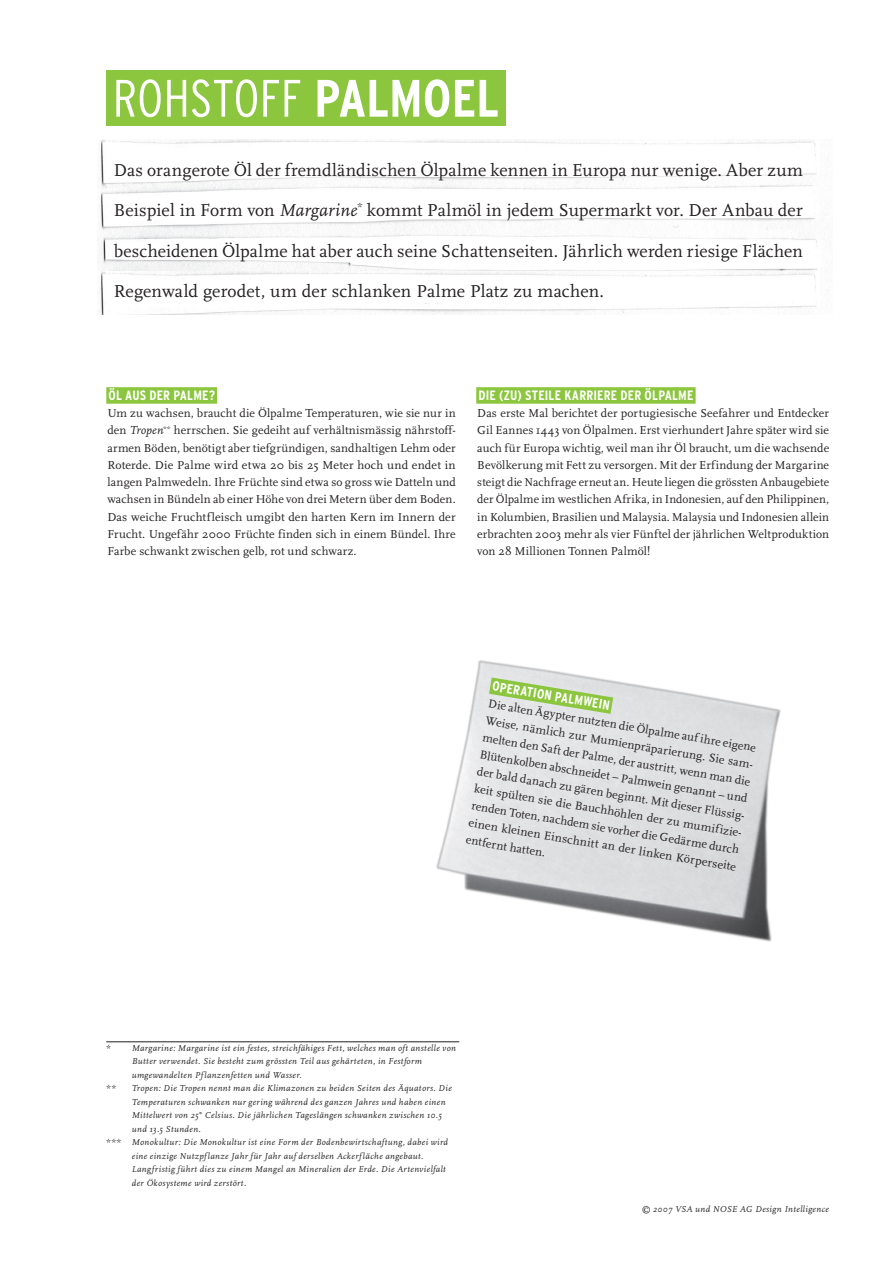
<style>
.page{position:relative;width:893px;height:1263px;background:#fff}
.page>*{position:absolute;margin:0;border:0;box-sizing:border-box;transform-origin:0 0}
.t1{font:300 condensed 52.5px "Interstate";color:#fff}
.t2{font:18px "Scala";letter-spacing:.01em;color:#231f20}
.t3{font:700 condensed 13.5px "Interstate";letter-spacing:.01em;color:#fff}
.t4{font:12px/17.2px "Scala";letter-spacing:.01em;color:#231f20;text-align:justify}
.t5{font:italic 9px "Scala";letter-spacing:.045em;color:#231f20}
.s1{font-weight:700}
.s2{font-style:italic}
</style>
<div class="page">
<img style="left:98px;top:139px;width:735px;height:175px">
<img style="left:436px;top:660px;width:345px;height:282px">
<hr style="left:106px;top:1041px;width:353px;height:1px;background:#231f20">
<div style="left:106px;top:387px;width:111px;height:17px;background:#8bc63e"></div>
<div style="left:476px;top:387px;width:220px;height:17px;background:#8bc63e"></div>
<div style="left:106px;top:70px;width:400px;height:55px;background:#8bc63e"></div>
<svg style="left:471px;top:667px;width:160px;height:58px;background:#d1dfc2"></svg>
<h1 class="t1" style="left:113px;top:69px;width:388px">ROHSTOFF <span class="s1">PALMOEL</span></h1>
<h2 class="t2" style="left:114px;top:160px;width:691px">Das orangerote Öl der fremdländischen Ölpalme kennen in Europa nur wenige. Aber zum</h2>
<h2 class="t2" style="left:114px;top:200px;width:691px">Beispiel in Form von <span class="s2">Margarine</span><sup>*</sup> kommt Palmöl in jedem Supermarkt vor. Der Anbau der</h2>
<h2 class="t2" style="left:114px;top:241px;width:691px">bescheidenen Ölpalme hat aber auch seine Schattenseiten. Jährlich werden riesige Flächen</h2>
<h2 class="t2" style="left:114px;top:281px;width:492px">Regenwald gerodet, um der schlanken Palme Platz zu machen.</h2>
<p class="t3" style="left:108px;top:388px;width:108px">ÖL AUS DER PALME?</p>
<p class="t4" style="left:107px;top:405px;width:350px">Um zu wachsen, braucht die Ölpalme Temperaturen, wie sie nur in den <span class="s2">Tropen</span><sup>**</sup> herrschen. Sie gedeiht auf verhältnismässig nährstoff&shy;armen Böden, benötigt aber tiefgründigen, sandhaltigen Lehm oder Roterde. Die Palme wird etwa 20 bis 25 Meter hoch und endet in langen Palmwedeln. Ihre Früchte sind etwa so gross wie Datteln und wachsen in Bündeln ab einer Höhe von drei Metern über dem Boden.<br>Das weiche Fruchtfleisch umgibt den harten Kern im Innern der Frucht. Ungefähr 2000 Früchte finden sich in einem Bündel. Ihre Farbe schwankt zwischen gelb, rot und schwarz.</p>
<p class="t3" style="left:478px;top:388px;width:217px">DIE (ZU) STEILE KARRIERE DER ÖLPALME</p>
<p class="t4" style="left:477px;top:405px;width:353px">Das erste Mal berichtet der portugiesische Seefahrer und Entdecker Gil Eannes 1443 von Ölpalmen. Erst vierhundert Jahre später wird sie auch für Europa wichtig, weil man ihr Öl braucht, um die wachsende Bevölkerung mit Fett zu versorgen. Mit der Erfindung der Margarine steigt die Nachfrage erneut an. Heute liegen die grössten Anbaugebiete der Ölpalme im westlichen Afrika, in Indonesien, auf den Philippinen, in Kolumbien, Brasilien und Malaysia. Malaysia und Indonesien allein erbrachten 2003 mehr als vier Fünftel der jährlichen Weltproduktion von 28 Millionen Tonnen Palmöl!</p>
<p class="t3" style="left:494px;top:679px;width:120px;rotate:9deg">OPERATION PALMWEIN</p>
<p class="t4" style="left:489px;top:696px;width:282px;text-align:left;rotate:9deg">Die alten Ägypter nutzten die Ölpalme auf ihre eigene Weise, nämlich zur Mumienpräparierung. Sie sam&shy;melten den Saft der Palme, der austritt, wenn man die Blütenkolben abschneidet – Palmwein genannt – und der bald danach zu gären beginnt. Mit dieser Flüssig&shy;keit spülten sie die Bauchhöhlen der zu mumifizie&shy;renden Toten, nachdem sie vorher die Gedärme durch einen kleinen Einschnitt an der linken Körperseite entfernt hatten.</p>
<p class="t5" style="left:106px;top:1043px;width:351px">* Margarine: Margarine ist ein festes, streichfähiges Fett, welches man oft anstelle von</p>
<p class="t5" style="left:132px;top:1056px;width:292px">Butter verwendet. Sie besteht zum grössten Teil aus gehärteten, in Festform</p>
<p class="t5" style="left:132px;top:1070px;width:171px">umgewandelten Pflanzenfetten und Wasser.</p>
<p class="t5" style="left:106px;top:1083px;width:11px">**</p>
<p class="t5" style="left:132px;top:1083px;width:322px">Tropen: Die Tropen nennt man die Klimazonen zu beiden Seiten des Äquators. Die</p>
<p class="t5" style="left:132px;top:1097px;width:315px">Temperaturen schwanken nur gering während des ganzen Jahres und haben einen</p>
<p class="t5" style="left:132px;top:1110px;width:312px">Mittelwert von 25° Celsius. Die jährlichen Tageslängen schwanken zwischen 10.5</p>
<p class="t5" style="left:132px;top:1124px;width:71px">und 13.5 Stunden.</p>
<p class="t5" style="left:106px;top:1137px;width:343px">*** Monokultur: Die Monokultur ist eine Form der Bodenbewirtschaftung, dabei wird</p>
<p class="t5" style="left:132px;top:1151px;width:293px">eine einzige Nutzpflanze Jahr für Jahr auf derselben Ackerfläche angebaut.</p>
<p class="t5" style="left:132px;top:1164px;width:316px">Langfristig führt dies zu einem Mangel an Mineralien der Erde. Die Artenvielfalt</p>
<p class="t5" style="left:132px;top:1178px;width:116px">der Ökosysteme wird zerstört.</p>
<p class="t5" style="left:642px;top:1205px;width:189px">© 2007 VSA und NOSE AG Design Intelligence</p>
</div>
